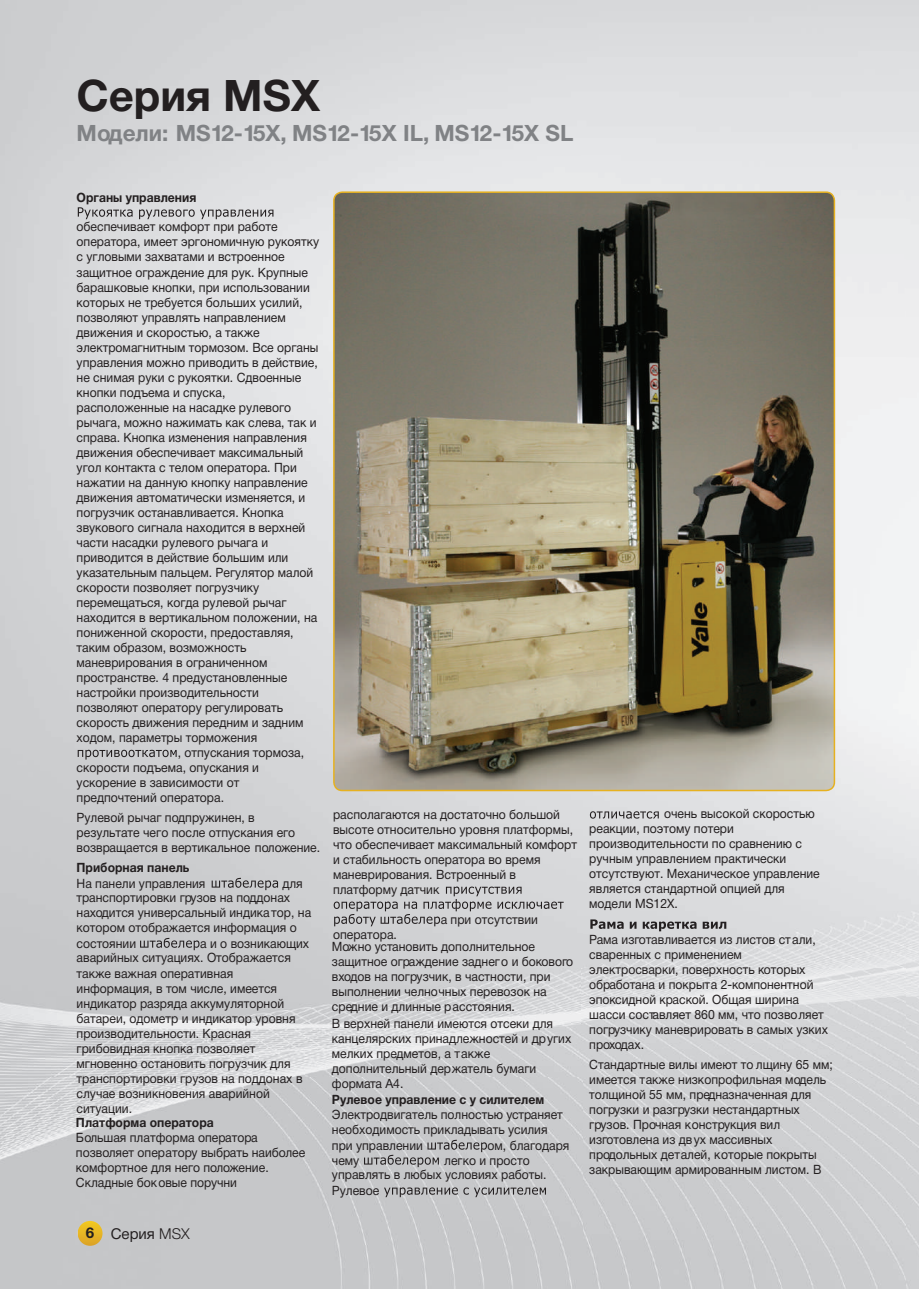
<style>
.page{position:relative;width:919px;height:1289px;background:#fff}
.page>*{position:absolute;margin:0;border:0;box-sizing:border-box;transform-origin:0 0}
.t1{font:700 43.5px "Helvetica Neue Cyr";color:#231f20}
.t2{font:700 22.5px "Helvetica Neue Cyr";color:#808285}
.t3{font:15px "Helvetica Neue Cyr";color:#231f20}
.t4{font:12.9px/15px "Helvetica Neue Cyr";color:#231f20;scale:.95 1}
.t5{font:700 12.9px "Helvetica Neue Cyr";color:#231f20;scale:.95 1}
.s1{font-weight:700}
.s2{font-family:"Helvetica Neue LT Std";font-weight:300}
</style>
<div class="page">
<img style="left:0;top:0;width:581px;height:1288px">
<img style="left:581px;top:0;width:325px;height:968px">
<img style="left:581px;top:968px;width:325px;height:320px">
<img style="left:78px;top:1220px;width:24px;height:25px;border-radius:12px">
<svg style="left:78px;top:207px;width:195px;height:12px;background:#b4b4b5"></svg>
<svg style="left:78px;top:749px;width:99px;height:10px"></svg>
<svg style="left:212px;top:877px;width:66px;height:13px"></svg>
<svg style="left:140px;top:937px;width:59px;height:13px"></svg>
<svg style="left:333px;top:886px;width:230px;height:40px;background:#bebec0"></svg>
<svg style="left:364px;top:1139px;width:123px;height:28px;background:#b5b5b7"></svg>
<svg style="left:384px;top:1187px;width:162px;height:10px;background:#9d9d9f"></svg>
<svg style="left:590px;top:811px;width:68px;height:7px"></svg>
<svg style="left:590px;top:919px;width:136px;height:12px;background:#9c9c9e"></svg>
<img style="left:334px;top:192px;width:500px;height:598px">
<div style="left:333px;top:191px;width:502px;height:600px;border:2px solid #e6b120;border-radius:9px"></div>
<img style="left:906px;top:0;width:12px;height:1288px">
<h1 class="t1" style="left:77px;top:71px;width:245px">Серия MSX</h1>
<h2 class="t2" style="left:77px;top:121px;width:498px">Модели: MS12-15X, MS12-15X IL, MS12-15X SL</h2>
<p class="t5" style="left:77px;top:190px;width:128px">Органы управления</p>
<p class="t4" style="left:77px;top:219px;width:213px">обеспечивает комфорт при работе</p>
<p class="t4" style="left:77px;top:234px;width:257px">оператора, имеет эргономичную рукоятку</p>
<p class="t4" style="left:77px;top:249px;width:220px">с угловыми захватами и встроенное</p>
<p class="t4" style="left:77px;top:264px;width:245px">защитное ограждение для рук. Крупные</p>
<p class="t4" style="left:77px;top:279px;width:247px">барашковые кнопки, при использовании</p>
<p class="t4" style="left:77px;top:294px;width:239px">которых не требуется больших усилий,</p>
<p class="t4" style="left:77px;top:309px;width:222px">позволяют управлять направлением</p>
<p class="t4" style="left:77px;top:324px;width:194px">движения и скоростью, а также</p>
<p class="t4" style="left:77px;top:339px;width:256px">электромагнитным тормозом. Все органы</p>
<p class="t4" style="left:77px;top:354px;width:255px">управления можно приводить в действие,</p>
<p class="t4" style="left:77px;top:370px;width:238px">не снимая руки с рукоятки. Сдвоенные</p>
<p class="t4" style="left:77px;top:385px;width:158px">кнопки подъема и спуска,</p>
<p class="t4" style="left:77px;top:400px;width:227px">расположенные на насадке рулевого</p>
<p class="t4" style="left:77px;top:415px;width:254px">рычага, можно нажимать как слева, так и</p>
<p class="t4" style="left:77px;top:430px;width:244px">справа. Кнопка изменения направления</p>
<p class="t4" style="left:77px;top:445px;width:240px">движения обеспечивает максимальный</p>
<p class="t4" style="left:77px;top:460px;width:233px">угол контакта с телом оператора. При</p>
<p class="t4" style="left:77px;top:475px;width:245px">нажатии на данную кнопку направление</p>
<p class="t4" style="left:77px;top:490px;width:242px">движения автоматически изменяется, и</p>
<p class="t4" style="left:77px;top:505px;width:219px">погрузчик останавливается. Кнопка</p>
<p class="t4" style="left:77px;top:520px;width:242px">звукового сигнала находится в верхней</p>
<p class="t4" style="left:77px;top:535px;width:203px">части насадки рулевого рычага и</p>
<p class="t4" style="left:77px;top:550px;width:224px">приводится в действие большим или</p>
<p class="t4" style="left:77px;top:565px;width:251px">указательным пальцем. Регулятор малой</p>
<p class="t4" style="left:77px;top:580px;width:194px">скорости позволяет погрузчику</p>
<p class="t4" style="left:77px;top:595px;width:223px">перемещаться, когда рулевой рычаг</p>
<p class="t4" style="left:77px;top:610px;width:255px">находится в вертикальном положении, на</p>
<p class="t4" style="left:77px;top:625px;width:230px">пониженной скорости, предоставляя,</p>
<p class="t4" style="left:77px;top:640px;width:180px">таким образом, возможность</p>
<p class="t4" style="left:77px;top:655px;width:202px">маневрирования в ограниченном</p>
<p class="t4" style="left:77px;top:670px;width:223px">пространстве. 4 предустановленные</p>
<p class="t4" style="left:77px;top:685px;width:193px">настройки производительности</p>
<p class="t4" style="left:77px;top:700px;width:219px">позволяют оператору регулировать</p>
<p class="t4" style="left:77px;top:715px;width:240px">скорость движения передним и задним</p>
<p class="t4" style="left:77px;top:730px;width:192px">ходом, параметры торможения</p>
<p class="t4" style="left:178px;top:745px;width:135px">, отпускания тормоза,</p>
<p class="t4" style="left:77px;top:759px;width:193px">скорости подъема, опускания и</p>
<p class="t4" style="left:77px;top:774px;width:173px">ускорение в зависимости от</p>
<p class="t4" style="left:77px;top:789px;width:157px">предпочтений оператора.</p>
<p class="t4" style="left:77px;top:810px;width:258px">Рулевой рычаг подпружинен, в результате чего после отпускания его возвращается в вертикальное положение.</p>
<p class="t5" style="left:77px;top:860px;width:120px">Приборная панель</p>
<p class="t4" style="left:77px;top:875px;width:137px">На панели управления</p>
<p class="t4" style="left:77px;top:875px;width:248px;text-indent:206px">для транспортировки грузов на поддонах находится универсальный индикатор, на котором отображается информация о состоянии</p>
<p class="t4" style="left:77px;top:935px;width:246px;text-indent:124px">а и о возникающих аварийных ситуациях. Отображается также важная оперативная информация, в том числе, имеется индикатор разряда аккумуляторной батареи, одометр и индикатор уровня производительности. Красная грибовидная кнопка позволяет мгновенно остановить погрузчик для транспортировки грузов на поддонах в случае возникновения аварийной ситуации.</p>
<p class="t5" style="left:76px;top:1115px;width:147px">Платформа оператора</p>
<p class="t4" style="left:76px;top:1130px;width:243px">Большая платформа оператора позволяет оператору выбрать наиболее комфортное для него положение.<br>Складные боковые поручни</p>
<p class="t3" style="left:86px;top:1225px;width:105px"><span class="s1">6</span> Серия <span class="s2">MSX</span></p>
<p class="t4" style="left:333px;top:806px;width:258px">располагаются на достаточно большой высоте относительно уровня платформы, что обеспечивает максимальный комфорт и стабильность оператора во время маневрирования. Встроенный в платформу датчик</p>
<p class="t4" style="left:440px;top:911px;width:104px">а при отсутствии</p>
<p class="t4" style="left:332px;top:927px;width:215px;line-height:12.8px">оператора.<br>Можно установить дополнительное</p>
<p class="t4" style="left:332px;top:954px;width:255px">защитное ограждение заднего и бокового входов на погрузчик, в частности, при выполнении челночных перевозок на средние и длинные расстояния.<br>В верхней панели имеются отсеки для канцелярских принадлежностей и других мелких предметов, а также дополнительный держатель бумаги формата A4.</p>
<p class="t5" style="left:332px;top:1092px;width:225px">Рулевое управление с у силителем</p>
<p class="t4" style="left:332px;top:1107px;width:244px">Электродвигатель полностью устраняет необходимость прикладывать усилия при управлении</p>
<p class="t4" style="left:487px;top:1137px;width:88px">ом, благодаря</p>
<p class="t4" style="left:332px;top:1152px;width:227px;text-indent:112px">легко и просто управлять в любых условиях работы.<br>Рулевое</p>
<p class="t4" style="left:332px;top:1152px;width:30px">чему</p>
<p class="t4" style="left:589px;top:806px;width:244px;text-indent:75px">очень высокой скоростью реакции, поэтому потери производительности по сравнению с ручным управлением практически отсутствуют. Механическое управление является стандартной опцией для модели MS12X.</p>
<p class="t4" style="left:589px;top:931px;width:253px">Рама изготавливается из листов стали, сваренных с применением электросварки, поверхность которых обработана и покрыта 2-компонентной эпоксидной краской. Общая ширина шасси составляет 860 мм, что позволяет погрузчику маневрировать в самых узких проходах.</p>
<p class="t4" style="left:589px;top:1057px;width:258px">Стандартные вилы имеют то лщину 65 мм; имеется также низкопрофильная модель толщиной 55 мм, предназначенная для погрузки и разгрузки нестандартных грузов. Прочная конструкция вил изготовлена из двух массивных продольных деталей, которые покрыты закрывающим армированным листом. В</p>
</div>
